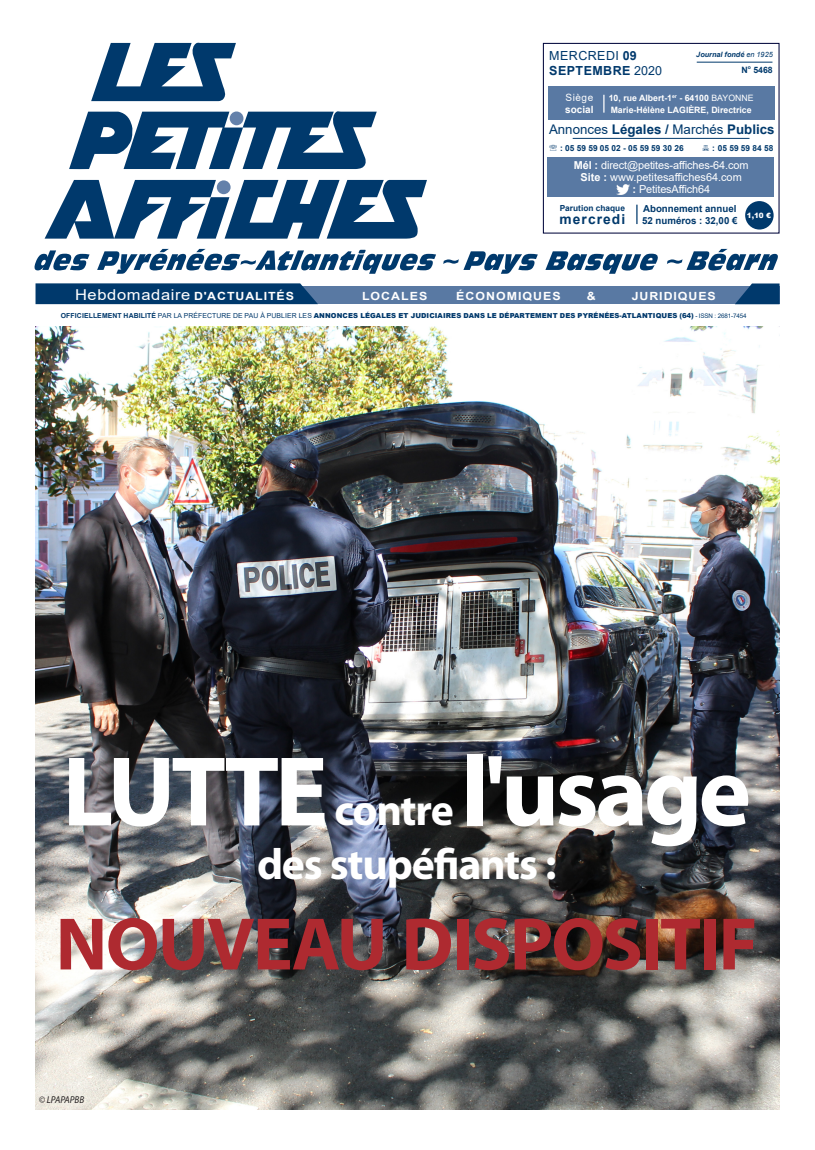
<style>
.page{position:relative;width:815px;height:1150px;background:#fff}
.page>*{position:absolute;margin:0;border:0;box-sizing:border-box;transform-origin:0 0}
.Titre_petite_ligne{font:700 100px "Myriad Pro";letter-spacing:-.04em;color:#fff}
.Titre_petite_ligne-2{font:700 75px "Myriad Pro";letter-spacing:-.025em;color:#ae2a30}
.Titre_petite_ligne-3{font:700 43.75px "Myriad Pro";letter-spacing:-.03em;color:#fff}
.t1{font:15px "Arial";letter-spacing:.04em;color:#fff;scale:1.1 1}
.t2{font:700 13.75px "Arial";letter-spacing:.08em;color:#00396c}
.t3{font:13.25px "Arial";color:#00396c}
.t4{font:12.5px/15px "Arial";letter-spacing:.035em;color:#00396c}
.t5{font:700 11.25px "Arial";letter-spacing:.085em;color:#fff;scale:1.1 1}
.t6{font:10.88px "Arial";letter-spacing:-.01em;color:#fff}
.t7{font:700 10px/12px "Arial";color:#fff}
.Auteur{font:italic 10px "Myriad Pro";color:#231f20;scale:.93 1}
.t8{font:700 9.75px/12.5px "Arial";color:#00396c}
.t9{font:700 8.75px "Arial";color:#fff}
.t10{font:700 8.75px "Arial";color:#00396c}
.t11{font:700 8.38px "Arial";color:#00396c}
.t12{font:italic 700 7.25px "Arial";color:#00396c}
.t13{font:900 7.25px "Arial";color:#fff}
.t14{font:900 6.88px "Arial";letter-spacing:.015em;color:#00396c}
.s1{font-weight:700}
.s2{font-weight:400}
.s3{font-weight:700;font-size:11.25px}
.s4{font-weight:400;font-size:6.25px}
</style>
<div class="page">
<img style="left:35px;top:326px;width:745px;height:783px">
<div style="left:291px;top:286px;width:489px;height:18px;background:#5979a3"></div>
<svg style="left:36px;top:283px;width:282px;height:21px;background:#083f71"></svg>
<svg style="left:735px;top:283px;width:45px;height:21px"></svg>
<svg style="left:91px;top:43px;width:145px;height:58px"></svg>
<svg style="left:45px;top:180px;width:382px;height:59px"></svg>
<svg style="left:69px;top:111px;width:308px;height:58px"></svg>
<div style="left:230px;top:111px;width:13px;height:14px;background:#6481aa;border-radius:50%"></div>
<div style="left:217px;top:180px;width:14px;height:14px;background:#6481aa;border-radius:50%"></div>
<svg style="left:34px;top:250px;width:56px;height:20px"></svg>
<svg style="left:545px;top:251px;width:113px;height:23px"></svg>
<svg style="left:667px;top:249px;width:111px;height:21px"></svg>
<svg style="left:443px;top:251px;width:95px;height:23px"></svg>
<svg style="left:97px;top:249px;width:339px;height:25px"></svg>
<div style="left:543px;top:43px;width:237px;height:191px;border:1px solid #00063b"></div>
<div style="left:547px;top:157px;width:227px;height:40px;background:#5979a3"></div>
<div style="left:548px;top:86px;width:227px;height:34px;background:#5979a3"></div>
<svg style="left:636px;top:205px;width:2px;height:19px"></svg>
<hr style="left:697px;top:62px;width:75px;height:1px;background:#00396c">
<hr style="left:573px;top:138px;width:176px;height:1px;background:#00396c">
<svg style="left:603px;top:95px;width:2px;height:18px"></svg>
<svg style="left:617px;top:184px;width:13px;height:11px"></svg>
<div style="left:745px;top:201px;width:29px;height:29px;background:#00396c;border-radius:50%"></div>
<p class="t4" style="left:549px;top:48px;width:114px">MERCREDI <span class="s1">09<br>SEPTEMBRE</span> 2020</p>
<p class="t9" style="left:609px;top:91px;width:146px">10, rue Albert-1<sup>er</sup> - 64100 <span class="s2">BAYONNE</span></p>
<p class="t9" style="left:611px;top:103px;width:143px">Marie-Hélène LAGIÈRE, Directrice</p>
<p class="t12" style="left:696px;top:50px;width:78px">Journal fondé <span class="s2">en 1925</span></p>
<p class="t10" style="left:741px;top:64px;width:33px">N<sup>o</sup> 5468</p>
<p class="t7" style="left:565px;top:91px;width:30px"><span class="s2">Siège </span>social</p>
<p class="t3" style="left:549px;top:120px;width:227px">Annonces <span class="s1">Légales /</span> Marchés <span class="s1">Publics</span></p>
<p class="t11" style="left:560px;top:142px;width:125px">: 05 59 59 05 02 - 05 59 59 30 26</p>
<p class="t11" style="left:712px;top:142px;width:63px">: 05 59 59 84 58</p>
<p class="t6" style="left:574px;top:158px;width:176px"><span class="s1">Mél :</span> direct@petites-affiches-64.com</p>
<p class="t6" style="left:581px;top:170px;width:163px"><span class="s1">Site :</span> www.petitesaffiches64.com</p>
<p class="t6" style="left:633px;top:182px;width:79px"><span class="s1">:</span> PetitesAffich64</p>
<p class="t13" style="left:747px;top:210px;width:25px">1,10 €</p>
<p class="t11" style="left:560px;top:202px;width:67px">Parution chaque</p>
<p class="t2" style="left:559px;top:209px;width:67px">mercredi</p>
<p class="t8" style="left:642px;top:202px;width:97px">Abonnement annuel<br>52 numéros : 32,00 €</p>
<p class="t1" style="left:75px;top:285px;width:201px">Hebdomadaire <span class="s3">D'ACTUALITÉS</span></p>
<p class="t5" style="left:362px;top:288px;width:61px">LOCALES</p>
<p class="t5" style="left:456px;top:288px;width:97px">ÉCONOMIQUES</p>
<p class="t5" style="left:587px;top:288px;width:10px">&amp;</p>
<p class="t5" style="left:632px;top:288px;width:78px">JURIDIQUES</p>
<p class="t14" style="left:61px;top:311px;width:687px"><span class="s1">OFFICIELLEMENT HABILITÉ</span> <span class="s2">PAR LA PRÉFECTURE DE PAU À PUBLIER LES</span> ANNONCES LÉGALES ET JUDICIAIRES DANS LE DÉPARTEMENT DES PYRÉNÉES-ATLANTIQUES (64) <span class="s4">- ISSN : 2681-7454</span></p>
<p class="Titre_petite_ligne" style="left:461px;top:726px;width:292px">l'usage</p>
<p class="Titre_petite_ligne-3" style="left:257px;top:836px;width:301px">des stupéfiants :</p>
<p class="Titre_petite_ligne-2" style="left:56px;top:895px;width:704px">NOUVEAU DISPOSITIF</p>
<p class="Titre_petite_ligne" style="left:62px;top:726px;width:267px">LUTTE</p>
<p class="Titre_petite_ligne-3" style="left:334px;top:782px;width:121px">contre</p>
<p class="Auteur" style="left:39px;top:1093px;width:50px">© LPAPAPBB</p>
</div>
